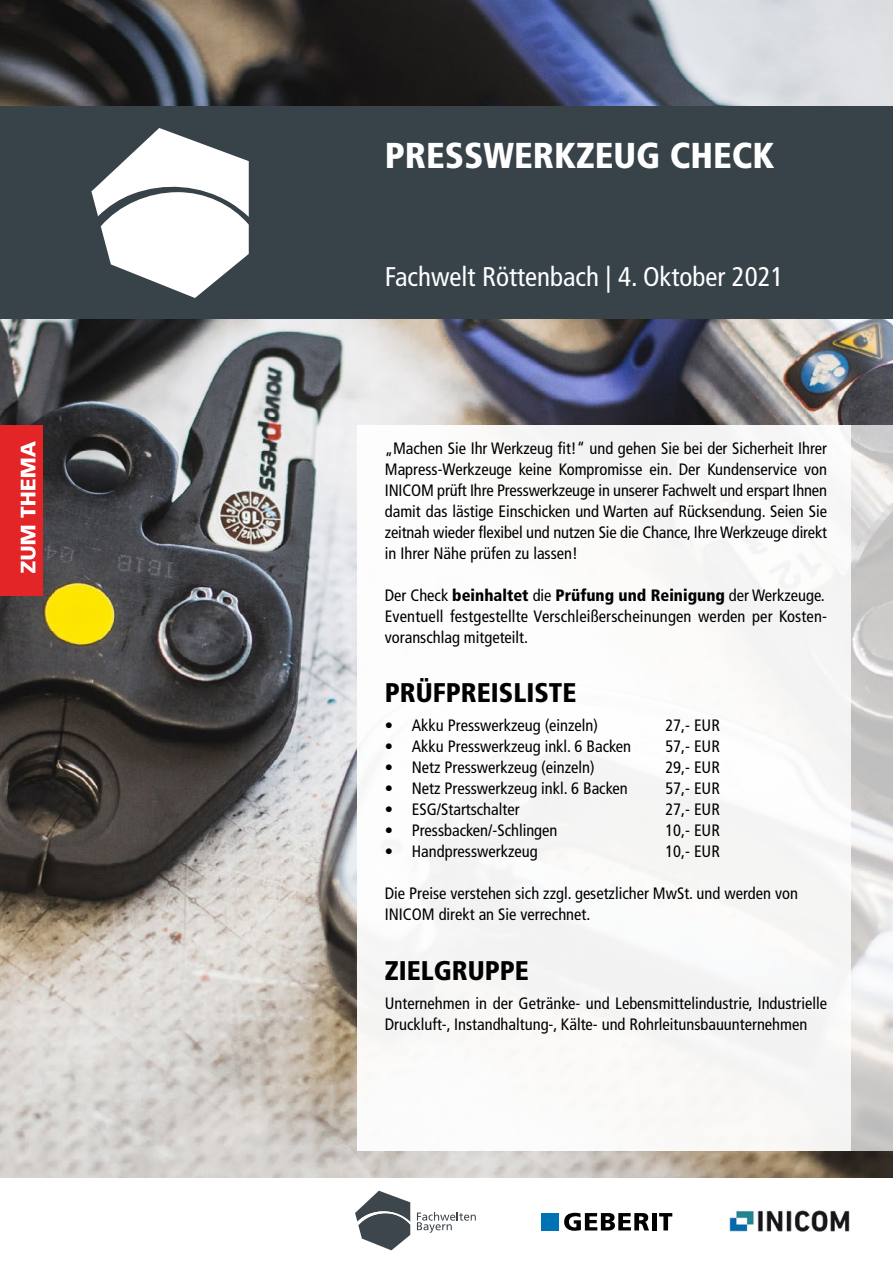
<style>
.page{position:relative;width:893px;height:1263px;background:#fff}
.page>*{position:absolute;margin:0;border:0;box-sizing:border-box;transform-origin:0 0}
.t1{font:900 condensed 36px "Frutiger";color:#fff}
.t2{font:condensed 27px "Frutiger";color:#fff}
.t3{font:900 condensed 27px "Frutiger";color:#000}
.t4{font:condensed 16.5px/21px "Frutiger";color:#000}
.s1{font-weight:900}
</style>
<div class="page">
<img style="left:0;top:0;width:893px;height:1178px">
<svg style="left:850px;top:425px;width:43px;height:725px"></svg>
<div style="left:357px;top:425px;width:493px;height:725px;background:#fff"></div>
<div style="left:0;top:425px;width:43px;height:170px;background:#e42528"></div>
<svg style="left:21px;top:441px;width:15px;height:132px"></svg>
<div style="left:0;top:106px;width:893px;height:213px;background:#384249"></div>
<svg style="left:417px;top:1212px;width:59px;height:21px"></svg>
<svg style="left:355px;top:1191px;width:55px;height:59px"></svg>
<svg style="left:564px;top:1213px;width:85px;height:18px"></svg>
<div style="left:652px;top:1213px;width:5px;height:17px;background:#000"></div>
<svg style="left:659px;top:1213px;width:13px;height:17px"></svg>
<div style="left:542px;top:1213px;width:17px;height:17px;background:#0072b6"></div>
<img style="left:729px;top:1210px;width:121px;height:22px">
<svg style="left:91px;top:128px;width:158px;height:170px"></svg>
<h1 class="t1" style="left:385px;top:134px;width:391px">PRESSWERKZEUG CHECK</h1>
<h2 class="t2" style="left:385px;top:260px;width:400px">Fachwelt Röttenbach | 4. Oktober 2021</h2>
<p class="t4" style="left:385px;top:437px;width:444px;text-align:justify">„Machen Sie Ihr Werkzeug fit!“ und gehen Sie bei der Sicherheit Ihrer Mapress-Werkzeuge keine Kompromisse ein. Der Kundenservice von INICOM prüft Ihre Presswerkzeuge in unserer Fachwelt und erspart Ihnen damit das lästige Einschicken und Warten auf Rücksendung. Seien Sie zeitnah wieder flexibel und nutzen Sie die Chance, Ihre Werkzeuge direkt in Ihrer Nähe prüfen zu lassen!</p>
<p class="t4" style="left:385px;top:584px;width:444px">Der Check <span class="s1">beinhaltet</span> die <span class="s1">Prüfung und Reinigung</span> der Werkzeuge.<br>Eventuell festgestellte Verschleißerscheinungen werden per Kosten&shy;voranschlag mitgeteilt.</p>
<h2 class="t3" style="left:385px;top:676px;width:193px">PRÜFPREISLISTE</h2>
<p class="t4" style="left:385px;top:715px;width:215px">• Akku Presswerkzeug (einzeln)</p>
<p class="t4" style="left:665px;top:715px;width:56px">27,- EUR</p>
<p class="t4" style="left:385px;top:736px;width:248px">• Akku Presswerkzeug inkl. 6 Backen</p>
<p class="t4" style="left:665px;top:736px;width:56px">57,- EUR</p>
<p class="t4" style="left:385px;top:757px;width:211px">• Netz Presswerkzeug (einzeln)</p>
<p class="t4" style="left:665px;top:757px;width:56px">29,- EUR</p>
<p class="t4" style="left:385px;top:778px;width:244px">• Netz Presswerkzeug inkl. 6 Backen</p>
<p class="t4" style="left:665px;top:778px;width:56px">57,- EUR</p>
<p class="t4" style="left:385px;top:799px;width:136px">• ESG/Startschalter</p>
<p class="t4" style="left:665px;top:799px;width:56px">27,- EUR</p>
<p class="t4" style="left:385px;top:820px;width:174px">• Pressbacken/-Schlingen</p>
<p class="t4" style="left:665px;top:820px;width:56px">10,- EUR</p>
<p class="t4" style="left:385px;top:841px;width:154px">• Handpresswerkzeug</p>
<p class="t4" style="left:665px;top:841px;width:56px">10,- EUR</p>
<p class="t4" style="left:385px;top:883px;width:415px">Die Preise verstehen sich zzgl. gesetzlicher MwSt. und werden von<br>INICOM direkt an Sie verrechnet.</p>
<h2 class="t3" style="left:385px;top:954px;width:146px">ZIELGRUPPE</h2>
<p class="t4" style="left:385px;top:993px;width:444px">Unternehmen in der Getränke- und Lebensmittelindustrie, Industrielle<br>Druckluft-, Instandhaltung-, Kälte- und Rohrleitunsbauunternehmen</p>
</div>
